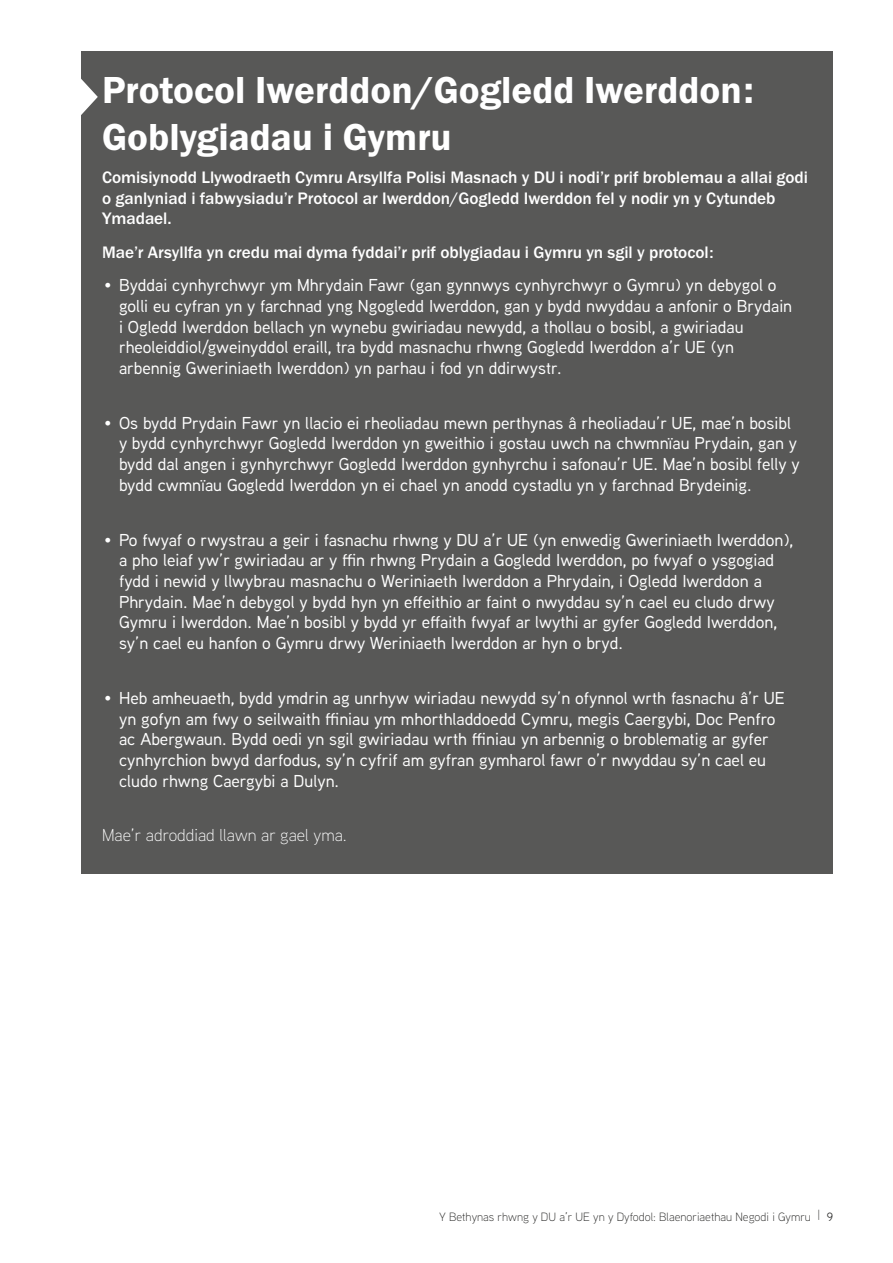
<style>
.page{position:relative;width:893px;height:1263px;background:#fff}
.page>*{position:absolute;margin:0;border:0;box-sizing:border-box;transform-origin:0 0}
.Box_Main_Heading{font:39px/47.2px "Franklin Gothic URW Dem";color:#fff}
.t1{font:500 17.25px/20.7px "Aaux Next";color:#fff}
.spanned_white{font:500 17.25px/20.7px "Franklin Gothic URW";color:#fff}
.Body{font:300 17.25px "Aaux Next";color:#fff}
.t2{font:300 12px "Aaux Next";color:#222221}
.s1{font-family:"Franklin Gothic URW Dem";font-weight:400}
.s2{font-weight:400}
</style>
<div class="page">
<div style="left:81px;top:51px;width:751px;height:823px;background:#585857"></div>
<svg style="left:81px;top:79px;width:17px;height:36px"></svg>
<p class="Box_Main_Heading" style="left:102px;top:65px;width:653px">Protocol Iwerddon/Gogledd Iwerddon:<br>Goblygiadau i Gymru</p>
<p class="spanned_white" style="left:102px;top:166px;width:707px">Comisiynodd Llywodraeth Cymru Arsyllfa Polisi Masnach y DU i nodi’r prif broblemau a allai godi o ganlyniad i fabwysiadu’r Protocol ar Iwerddon/Gogledd Iwerddon fel y nodir yn y Cytundeb<br>Ymadael.</p>
<p class="spanned_white" style="left:102px;top:241px;width:613px">Mae’r Arsyllfa yn credu mai dyma fyddai’r prif oblygiadau i Gymru yn sgil y protocol:</p>
<p class="t1" style="left:119px;top:274px;width:675px;text-indent:-17px"><span class="s1">•</span> Byddai cynhyrchwyr ym Mhrydain Fawr (gan gynnwys cynhyrchwyr o Gymru) yn debygol o golli eu cyfran yn y farchnad yng Ngogledd Iwerddon, gan y bydd nwyddau a anfonir o Brydain i Ogledd Iwerddon bellach yn wynebu gwiriadau newydd, a thollau o bosibl, a gwiriadau rheoleiddiol/gweinyddol eraill, tra bydd masnachu rhwng Gogledd Iwerddon a’r UE (yn arbennig Gweriniaeth Iwerddon) yn parhau i fod yn ddirwystr.</p>
<p class="t1" style="left:119px;top:412px;width:682px;text-indent:-17px"><span class="s1">•</span> Os bydd Prydain Fawr yn llacio ei rheoliadau mewn perthynas â rheoliadau’r UE, mae’n bosibl y bydd cynhyrchwyr Gogledd Iwerddon yn gweithio i gostau uwch na chwmnïau Prydain, gan y bydd dal angen i gynhyrchwyr Gogledd Iwerddon gynhyrchu i safonau’r UE. Mae’n bosibl felly y bydd cwmnïau Gogledd Iwerddon yn ei chael yn anodd cystadlu yn y farchnad Brydeinig.</p>
<p class="t1" style="left:119px;top:529px;width:676px;text-indent:-17px"><span class="s1">•</span> Po fwyaf o rwystrau a geir i fasnachu rhwng y DU a’r UE (yn enwedig Gweriniaeth Iwerddon), a pho leiaf yw’r gwiriadau ar y ffin rhwng Prydain a Gogledd Iwerddon, po fwyaf o ysgogiad fydd i newid y llwybrau masnachu o Weriniaeth Iwerddon a Phrydain, i Ogledd Iwerddon a Phrydain. Mae’n debygol y bydd hyn yn effeithio ar faint o nwyddau sy’n cael eu cludo drwy Gymru i Iwerddon. Mae’n bosibl y bydd yr effaith fwyaf ar lwythi ar gyfer Gogledd Iwerddon, sy’n cael eu hanfon o Gymru drwy Weriniaeth Iwerddon ar hyn o bryd.</p>
<p class="t1" style="left:119px;top:687px;width:667px;text-indent:-17px"><span class="s1">•</span> Heb amheuaeth, bydd ymdrin ag unrhyw wiriadau newydd sy’n ofynnol wrth fasnachu â’r UE yn gofyn am fwy o seilwaith ffiniau ym mhorthladdoedd Cymru, megis Caergybi, Doc Penfro ac Abergwaun. Bydd oedi yn sgil gwiriadau wrth ffiniau yn arbennig o broblematig ar gyfer cynhyrchion bwyd darfodus, sy’n cyfrif am gyfran gymharol fawr o’r nwyddau sy’n cael eu cludo rhwng Caergybi a Dulyn.</p>
<p class="Body" style="left:102px;top:824px;width:246px">Mae’r adroddiad llawn ar gael yma.</p>
<p class="t2" style="left:439px;top:1208px;width:396px">Y Bethynas rhwng y DU a’r UE yn y Dyfodol: Blaenoriaethau Negodi i Gymru | <span class="s2">9</span></p>
</div>
